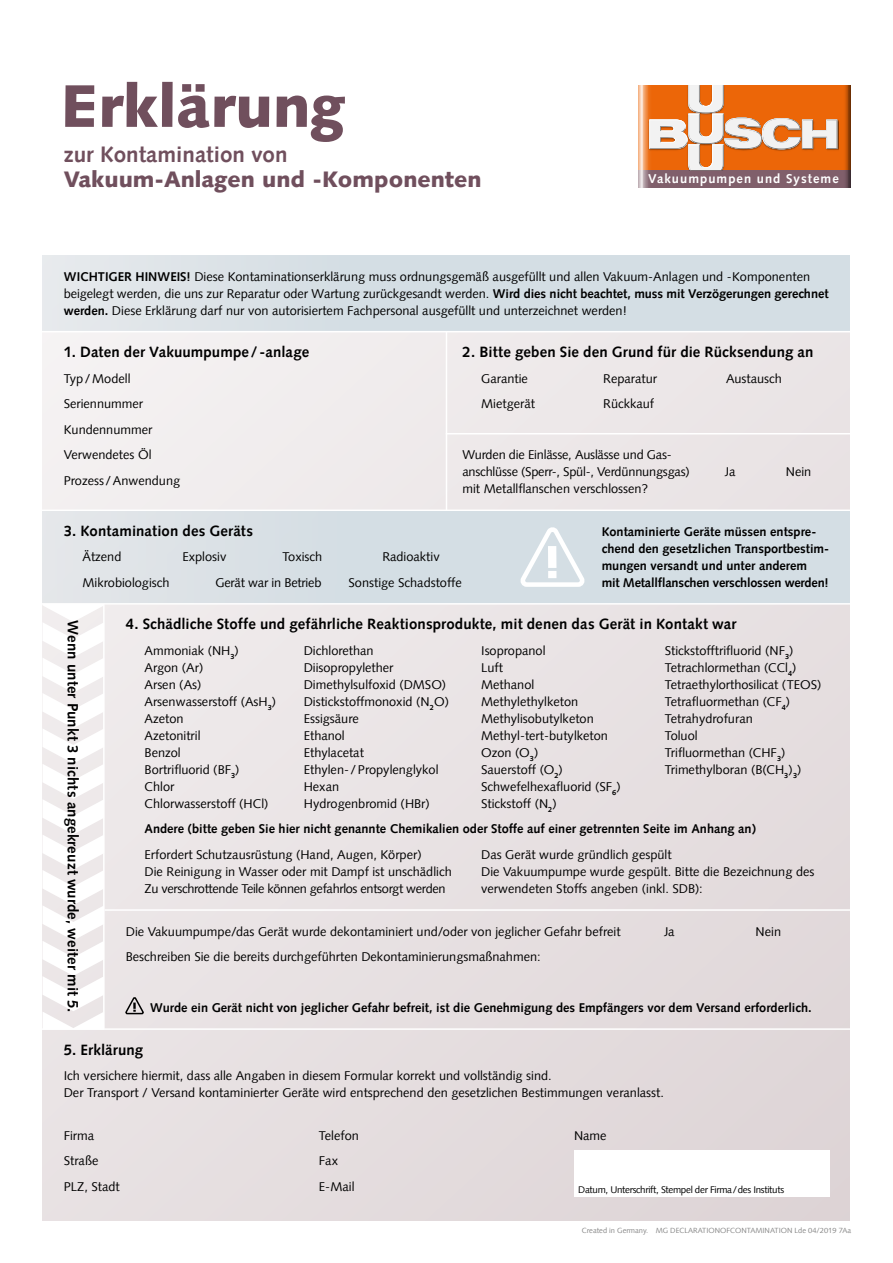
<style>
.page{position:relative;width:893px;height:1263px;background:#fff}
.page>*{position:absolute;margin:0;border:0;box-sizing:border-box;transform-origin:0 0}
.t1{font:900 60px "Syntax LT";color:#704f5d}
.t2{font:900 22.5px "Syntax LT";color:#704f5d}
.t3{font:700 22.5px "Syntax LT";color:#704f5d}
.t4{font:700 15px "Syntax LT";letter-spacing:.005em;color:#000}
.t5{font:700 12.9px "Syntax LT";letter-spacing:.08em;color:#fff}
.t6{font:12.75px/17px "Syntax LT";color:#000}
.t7{font:700 12.75px/17px "Syntax LT";color:#000}
.t8{font:12.75px "Syntax LT";letter-spacing:-.025em;color:#000}
.t9{font:9.75px "Syntax LT";letter-spacing:-.03em;color:#000}
.t10{font:7.5px "Syntax LT";color:#878787}
.s1{font-weight:700}
</style>
<div class="page">
<div style="left:43px;top:255px;width:807px;height:965px;background:#e8e2e3"></div>
<hr style="left:0;top:1028px;width:893px;height:2px;background:#fff">
<hr style="left:446px;top:332px;width:1px;height:187px;background:#fff">
<hr style="left:103px;top:604px;width:2px;height:425px;background:#fff">
<hr style="left:1px;top:509px;width:892px;height:2px;background:#fff">
<hr style="left:446px;top:433px;width:404px;height:1px;background:#fff">
<div style="left:43px;top:255px;width:807px;height:76px;background:#d4dee4"></div>
<div style="left:43px;top:511px;width:807px;height:93px;background:#d4dee4"></div>
<hr style="left:0;top:331px;width:893px;height:1px;background:#fff">
<hr style="left:0;top:603px;width:893px;height:2px;background:#fff">
<svg style="left:43px;top:605px;width:60px;height:423px"></svg>
<hr style="left:105px;top:909px;width:788px;height:2px;background:#fff">
<svg style="left:638px;top:85px;width:212px;height:102px;background:#a46d5d"></svg>
<svg style="left:649px;top:85px;width:188px;height:85px"></svg>
<svg style="left:522px;top:529px;width:63px;height:58px"></svg>
<div style="left:574px;top:1150px;width:255px;height:47px;background:#fff"></div>
<svg style="left:126px;top:997px;width:18px;height:18px"></svg>
<h1 class="t1" style="left:61px;top:71px;width:286px">Erklärung</h1>
<h2 class="t3" style="left:64px;top:141px;width:225px">zur Kontamination von</h2>
<h2 class="t2" style="left:64px;top:166px;width:419px">Vakuum-Anlagen und -Komponenten</h2>
<p class="t5" style="left:648px;top:171px;width:192px">Vakuumpumpen und Systeme</p>
<p class="t6" style="left:64px;top:268px;width:766px"><span class="s1">WICHTIGER HINWEIS!</span> Diese Kontaminationserklärung muss ordnungsgemäß ausgefüllt und allen Vakuum-Anlagen und - Komponenten beigelegt werden, die uns zur Reparatur oder Wartung zurückgesandt werden. <span class="s1">Wird dies nicht beachtet, muss mit Verzögerungen gerechnet werden.</span> Diese Erklärung darf nur von autorisiertem Fachpersonal ausgefüllt und unterzeichnet werden!</p>
<p class="t4" style="left:64px;top:343px;width:247px">1. Daten der Vakuumpumpe/ -anlage</p>
<p class="t4" style="left:462px;top:343px;width:353px">2. Bitte geben Sie den Grund für die Rücksendung an</p>
<p class="t6" style="left:64px;top:370px;width:68px">Typ/Modell</p>
<p class="t6" style="left:64px;top:395px;width:81px">Seriennummer</p>
<p class="t6" style="left:64px;top:421px;width:90px">Kundennummer</p>
<p class="t6" style="left:64px;top:446px;width:89px">Verwendetes Öl</p>
<p class="t6" style="left:64px;top:472px;width:118px">Prozess /Anwendung</p>
<p class="t6" style="left:481px;top:370px;width:48px">Garantie</p>
<p class="t6" style="left:481px;top:395px;width:55px">Mietgerät</p>
<p class="t6" style="left:603px;top:370px;width:55px">Reparatur</p>
<p class="t6" style="left:603px;top:395px;width:52px">Rückkauf</p>
<p class="t6" style="left:462px;top:446px;width:229px">Wurden die Einlässe, Auslässe und Gas&shy;anschlüsse (Sperr-, Spül-, Verdünnungsgas) mit Metallflanschen verschlossen?</p>
<p class="t6" style="left:726px;top:370px;width:57px">Austausch</p>
<p class="t6" style="left:725px;top:463px;width:12px">Ja</p>
<p class="t6" style="left:786px;top:463px;width:27px">Nein</p>
<p class="t4" style="left:64px;top:522px;width:191px">3. Kontamination des Geräts</p>
<p class="t6" style="left:83px;top:548px;width:40px">Ätzend</p>
<p class="t6" style="left:182px;top:548px;width:45px">Explosiv</p>
<p class="t6" style="left:282px;top:548px;width:41px">Toxisch</p>
<p class="t6" style="left:382px;top:548px;width:59px">Radioaktiv</p>
<p class="t6" style="left:83px;top:574px;width:89px">Mikrobiologisch</p>
<p class="t6" style="left:215px;top:574px;width:108px">Gerät war in Betrieb</p>
<p class="t6" style="left:349px;top:574px;width:115px">Sonstige Schadstoffe</p>
<p class="t7" style="left:602px;top:523px;width:229px">Kontaminierte Geräte müssen entspre&shy;chend den gesetzlichen Transportbestim&shy;mungen versandt und unter anderem<br>mit Metallflanschen verschlossen werden!</p>
<p class="t4" style="left:81px;top:620px;width:393px;rotate:90deg">Wenn unter Punkt 3 nichts angekreuzt wurde, weiter mit 5.</p>
<p class="t4" style="left:126px;top:616px;width:612px">4. Schädliche Stoffe und gefährliche Reaktionsprodukte, mit denen das Gerät in Kontakt war</p>
<p class="t6" style="left:145px;top:642px;width:96px">Ammoniak (NH<sub>3</sub>)</p>
<p class="t6" style="left:304px;top:642px;width:71px">Dichlorethan</p>
<p class="t6" style="left:481px;top:642px;width:66px">Isopropanol</p>
<p class="t6" style="left:665px;top:642px;width:130px">Stickstofftrifluorid (NF<sub>3</sub>)</p>
<p class="t6" style="left:145px;top:659px;width:60px">Argon (Ar)</p>
<p class="t6" style="left:304px;top:659px;width:91px">Diisopropylether</p>
<p class="t6" style="left:481px;top:659px;width:23px">Luft</p>
<p class="t6" style="left:665px;top:659px;width:133px">Tetrachlormethan (CCl<sub>4</sub>)</p>
<p class="t6" style="left:145px;top:676px;width:58px">Arsen (As)</p>
<p class="t6" style="left:304px;top:676px;width:144px">Dimethylsulfoxid (DMSO)</p>
<p class="t6" style="left:481px;top:676px;width:55px">Methanol</p>
<p class="t6" style="left:665px;top:676px;width:158px">Tetraethylorthosilicat (TEOS)</p>
<p class="t6" style="left:145px;top:693px;width:133px">Arsenwasserstoff (AsH<sub>3</sub>)</p>
<p class="t6" style="left:304px;top:693px;width:147px">Distickstoffmonoxid (N<sub>2</sub>O)</p>
<p class="t6" style="left:481px;top:693px;width:99px">Methylethylketon</p>
<p class="t6" style="left:665px;top:693px;width:127px">Tetrafluormethan (CF<sub>4</sub>)</p>
<p class="t6" style="left:145px;top:710px;width:40px">Azeton</p>
<p class="t6" style="left:304px;top:710px;width:57px">Essigsäure</p>
<p class="t6" style="left:481px;top:710px;width:114px">Methylisobutylketon</p>
<p class="t6" style="left:665px;top:710px;width:89px">Tetrahydrofuran</p>
<p class="t6" style="left:145px;top:727px;width:57px">Azetonitril</p>
<p class="t6" style="left:304px;top:727px;width:43px">Ethanol</p>
<p class="t6" style="left:481px;top:727px;width:128px">Methyl-tert-butylketon</p>
<p class="t6" style="left:665px;top:727px;width:34px">Toluol</p>
<p class="t6" style="left:145px;top:744px;width:38px">Benzol</p>
<p class="t6" style="left:145px;top:761px;width:96px">Bortrifluorid (BF<sub>3</sub>)</p>
<p class="t6" style="left:304px;top:744px;width:62px">Ethylacetat</p>
<p class="t6" style="left:304px;top:761px;width:136px">Ethylen- /Propylenglykol</p>
<p class="t6" style="left:481px;top:744px;width:59px">Ozon (O<sub>3</sub>)</p>
<p class="t6" style="left:481px;top:761px;width:83px">Sauerstoff (O<sub>2</sub>)</p>
<p class="t6" style="left:665px;top:744px;width:138px">Trifluormethan (CHF<sub>3</sub>)<br>Trimethylboran (B(CH<sub>3</sub>)<sub>3</sub>)</p>
<p class="t6" style="left:145px;top:778px;width:31px">Chlor</p>
<p class="t6" style="left:304px;top:778px;width:37px">Hexan</p>
<p class="t6" style="left:481px;top:778px;width:141px">Schwefelhexafluorid (SF<sub>6</sub>)</p>
<p class="t6" style="left:145px;top:795px;width:125px">Chlorwasserstoff (HCl)</p>
<p class="t6" style="left:304px;top:795px;width:127px">Hydrogenbromid (HBr)</p>
<p class="t6" style="left:481px;top:795px;width:77px">Stickstoff (N<sub>2</sub>)</p>
<p class="t7" style="left:145px;top:821px;width:613px">Andere (bitte geben Sie hier nicht genannte Chemikalien oder Stoffe auf einer getrennten Seite im Anhang an)</p>
<p class="t6" style="left:145px;top:846px;width:278px">Erfordert Schutzausrüstung (Hand, Augen, Körper)</p>
<p class="t6" style="left:481px;top:846px;width:192px">Das Gerät wurde gründlich gespült</p>
<p class="t6" style="left:145px;top:863px;width:309px">Die Reinigung in Wasser oder mit Dampf ist unschädlich</p>
<p class="t6" style="left:481px;top:863px;width:335px">Die Vakuumpumpe wurde gespült. Bitte die Bezeichnung des verwendeten Stoffs angeben (inkl. SDB):</p>
<p class="t8" style="left:145px;top:881px;width:302px">Zu verschrottende Teile können gefahrlos entsorgt werden</p>
<p class="t6" style="left:126px;top:923px;width:496px">Die Vakuumpumpe/das Gerät wurde dekontaminiert und/oder von jeglicher Gefahr befreit</p>
<p class="t6" style="left:664px;top:923px;width:12px">Ja</p>
<p class="t6" style="left:756px;top:923px;width:27px">Nein</p>
<p class="t6" style="left:126px;top:948px;width:416px">Beschreiben Sie die bereits durchgeführten Dekontaminierungsmaßnahmen:</p>
<p class="t7" style="left:150px;top:999px;width:663px">Wurde ein Gerät nicht von jeglicher Gefahr befreit, ist die Genehmigung des Empfängers vor dem Versand erforderlich.</p>
<p class="t4" style="left:64px;top:1041px;width:81px">5. Erklärung</p>
<p class="t6" style="left:64px;top:1067px;width:602px">Ich versichere hiermit, dass alle Angaben in diesem Formular korrekt und vollständig sind.<br>Der Transport / Versand kontaminierter Geräte wird entsprechend den gesetzlichen Bestimmungen veranlasst.</p>
<p class="t6" style="left:64px;top:1127px;width:32px">Firma</p>
<p class="t6" style="left:319px;top:1127px;width:41px">Telefon</p>
<p class="t6" style="left:64px;top:1148px;width:57px;line-height:25.5px">Straße<br>PLZ, Stadt</p>
<p class="t6" style="left:319px;top:1152px;width:21px">Fax</p>
<p class="t6" style="left:319px;top:1178px;width:37px">E-Mail</p>
<p class="t6" style="left:574px;top:1127px;width:34px">Name</p>
<p class="t9" style="left:578px;top:1184px;width:207px">Datum, Unterschrift, Stempel der Firma/des Instituts</p>
<p class="t10" style="left:582px;top:1226px;width:271px">Created in Germany. MG DECLARATIONOFCONTAMINATION Lde 04/2019 7Aa</p>
</div>
